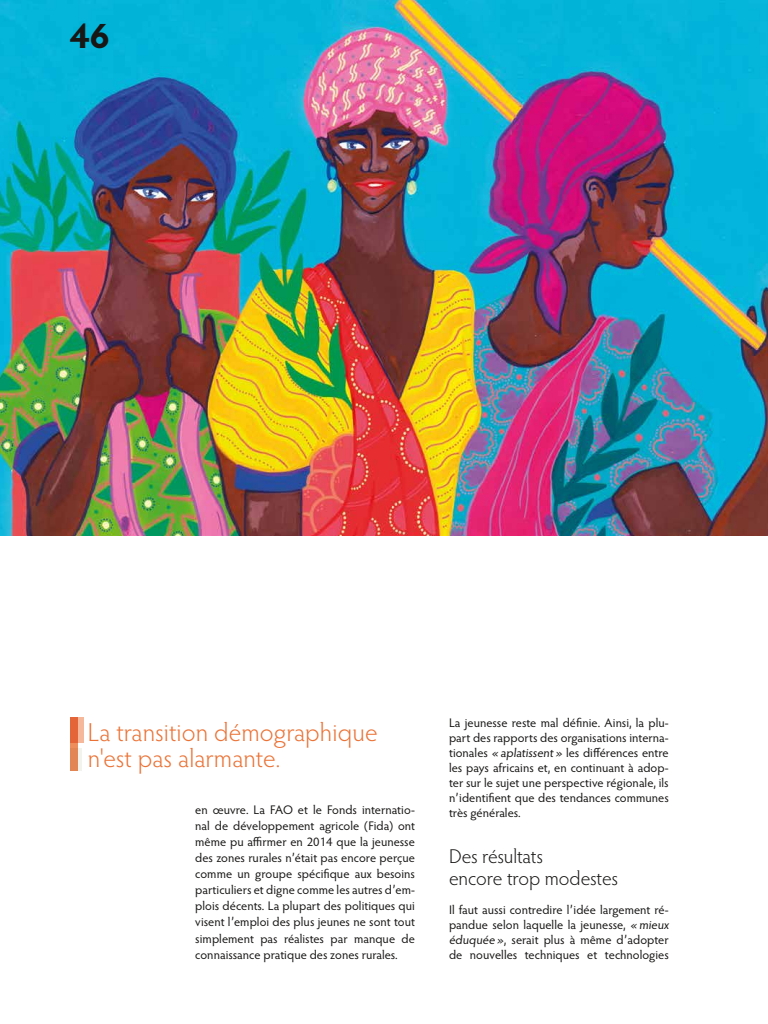
<style>
.page{position:relative;width:768px;height:1024px;background:#fff}
.page>*{position:absolute;margin:0;border:0;box-sizing:border-box;transform-origin:0 0}
.t1{font:700 36px "Hypatia Sans Pro";color:#181716}
.t2{font:300 26px/26px "Hypatia Sans Pro";letter-spacing:.005em;color:#eb7235}
.t3{font:300 20px/22px "Hypatia Sans Pro";letter-spacing:-.005em;color:#181716}
.t4{font:12.5px/15px "Hypatia Sans Pro";letter-spacing:.005em;color:#181716;text-align:justify}
</style>
<div class="page">
<img style="left:0;top:0;width:768px;height:536px">
<svg style="left:77px;top:718px;width:7px;height:25px"></svg>
<svg style="left:77px;top:748px;width:4px;height:23px"></svg>
<svg style="left:70px;top:718px;width:7px;height:53px"></svg>
<h1 class="t1" style="left:70px;top:11px;width:41px">46</h1>
<h2 class="t2" style="left:88px;top:718px;width:291px">La transition démographique n'est pas alarmante.</h2>
<p class="t4" style="left:195px;top:801px;width:221px;line-height:16.1px">en œuvre. La FAO et le Fonds internatio&shy;nal de développement agricole (Fida) ont même pu affirmer en 2014 que la jeunesse des zones rurales n’était pas encore perçue comme un groupe spécifique aux besoins particuliers et digne comme les autres d’em&shy;plois décents. La plupart des politiques qui visent l’emploi des plus jeunes ne sont tout simplement pas réalistes par manque de connaissance pratique des zones rurales.</p>
<p class="t4" style="left:449px;top:715px;width:221px">La jeunesse reste mal définie. Ainsi, la plu&shy;part des rapports des organisations interna&shy;tionales «aplatissent» les différences entre les pays africains et, en continuant à adop&shy;ter sur le sujet une perspective régionale, ils n’identifient que des tendances communes très générales.</p>
<h3 class="t3" style="left:449px;top:844px;width:171px">Des résultats<br>encore trop modestes</h3>
<p class="t4" style="left:449px;top:902px;width:223px;text-align:left">Il faut aussi contredire l’idée largement ré&shy;pandue selon laquelle la jeunesse, «mieux éduquée», serait plus à même d’adopter de nouvelles techniques et technologies</p>
</div>
